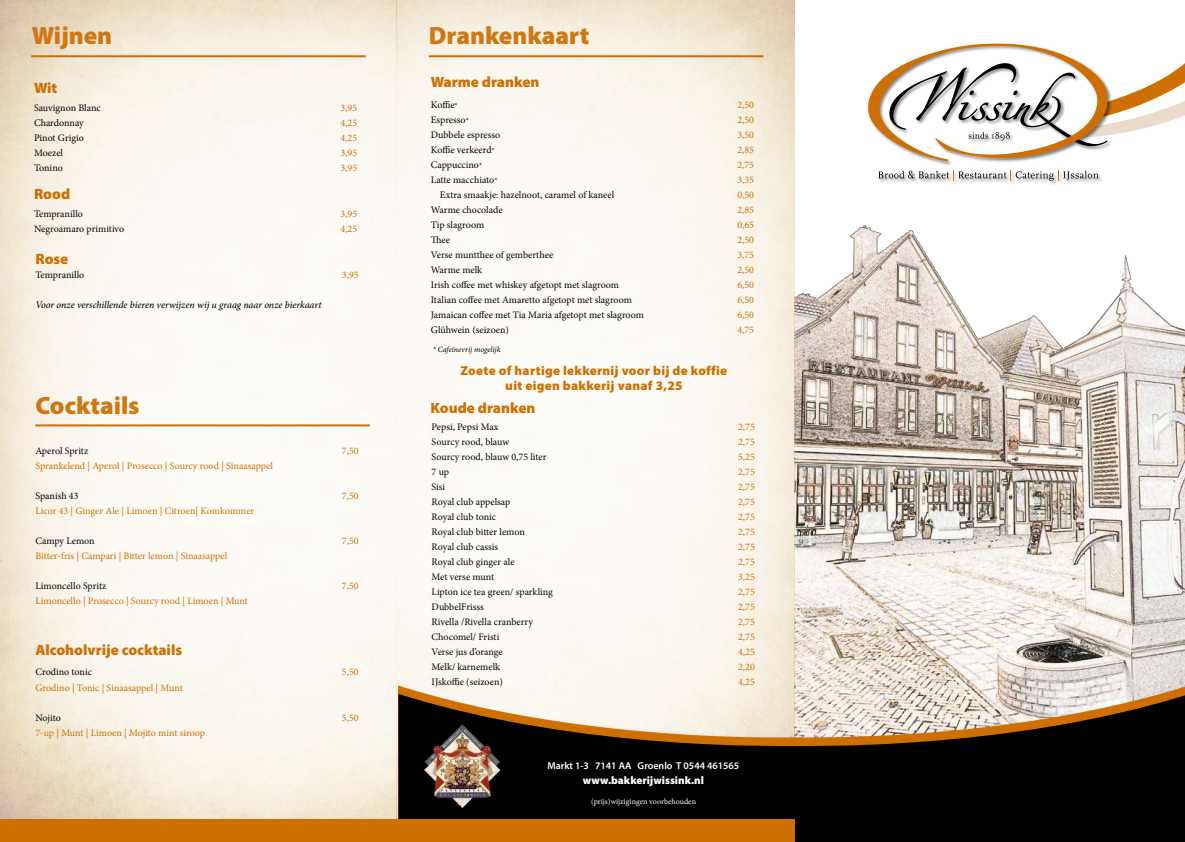
<style>
.page{position:relative;width:1185px;height:842px;background:#fff}
.page>*{position:absolute;margin:0;border:0;box-sizing:border-box;transform-origin:0 0}
.t1{font:900 25px "Myriad Pro";color:#d17711}
.t2{font:900 15px "Myriad Pro";color:#cf6f00}
.t3{font:900 13px/15px "Myriad Pro";letter-spacing:.02em;color:#cf6f00;text-align:center}
.t4{font:900 11px "Myriad Pro";color:#fff}
.t5{font:10px "Minion Pro";letter-spacing:-.005em;color:#020203}
.t6{font:10px "Minion Pro";color:#cf6f00}
.t7{font:italic 500 10px "Minion Pro";letter-spacing:-.005em;color:#020203}
.t8{font:600 10px "Myriad Pro";color:#fff}
.t9{font:8px "Minion Pro";color:#fff}
.t10{font:italic 8px "Minion Pro";letter-spacing:-.005em;color:#020203}
.s1{font-size:8px}
</style>
<div class="page">
<img style="left:794px;top:156px;width:391px;height:529px">
<svg style="left:398px;top:685px;width:787px;height:9px"></svg>
<svg style="left:398px;top:694px;width:787px;height:148px;background:#413930"></svg>
<div style="left:0;top:819px;width:794px;height:23px;background:#cf6f00"></div>
<div style="left:867px;top:43px;width:245px;height:143px;background:#000;opacity:.5"></div>
<svg style="left:878px;top:171px;width:220px;height:10px"></svg>
<svg style="left:868px;top:43px;width:317px;height:122px"></svg>
<img style="left:419px;top:721px;width:86px;height:87px">
<hr style="left:31px;top:55px;width:335px;height:2px;background:#cf6f00">
<hr style="left:429px;top:55px;width:334px;height:2px;background:#cf6f00">
<hr style="left:35px;top:424px;width:335px;height:2px;background:#cf6f00">
<h1 class="t1" style="left:32px;top:19px;width:82px">Wijnen</h1>
<h2 class="t2" style="left:34px;top:78px;width:25px">Wit</h2>
<p class="t5" style="left:34px;top:102px;width:68px">Sauvignon Blanc</p>
<p class="t6" style="left:340px;top:102px;width:18px">3,95</p>
<p class="t5" style="left:34px;top:117px;width:51px">Chardonnay</p>
<p class="t6" style="left:340px;top:117px;width:18px">4,25</p>
<p class="t5" style="left:34px;top:132px;width:51px">Pinot Grigio</p>
<p class="t6" style="left:340px;top:132px;width:18px">4,25</p>
<p class="t5" style="left:34px;top:147px;width:31px">Moezel</p>
<p class="t6" style="left:340px;top:147px;width:18px">3,95</p>
<p class="t5" style="left:34px;top:162px;width:30px">Tonino</p>
<p class="t6" style="left:340px;top:162px;width:18px">3,95</p>
<p class="t5" style="left:34px;top:207px;width:50px">Tempranillo</p>
<p class="t6" style="left:340px;top:207px;width:18px">3,95</p>
<p class="t5" style="left:34px;top:222px;width:92px">Negroamaro primitivo</p>
<p class="t6" style="left:340px;top:222px;width:18px">4,25</p>
<p class="t5" style="left:35px;top:269px;width:50px">Tempranillo</p>
<p class="t6" style="left:342px;top:269px;width:18px">3,95</p>
<p class="t7" style="left:35px;top:298px;width:287px">Voor onze verschillende bieren verwijzen wij u graag naar onze bierkaart</p>
<h2 class="t2" style="left:34px;top:184px;width:38px">Rood</h2>
<h2 class="t2" style="left:35px;top:249px;width:34px">Rose</h2>
<h1 class="t1" style="left:35px;top:388px;width:106px">Cocktails</h1>
<p class="t5" style="left:35px;top:444px;width:54px">Aperol Spritz</p>
<p class="t6" style="left:342px;top:444px;width:18px">7,50</p>
<p class="t6" style="left:35px;top:459px;width:239px">Sprankelend | Aperol | Prosecco | Sourcy rood | Sinaasappel</p>
<p class="t5" style="left:35px;top:489px;width:45px">Spanish 43</p>
<p class="t6" style="left:342px;top:489px;width:18px">7,50</p>
<p class="t6" style="left:35px;top:504px;width:220px">Licor 43 | Ginger Ale | Limoen | Citroen| Komkommer</p>
<p class="t5" style="left:35px;top:534px;width:61px">Campy Lemon</p>
<p class="t6" style="left:342px;top:534px;width:18px">7,50</p>
<p class="t6" style="left:35px;top:549px;width:193px">Bitter-fris | Campari | Bitter lemon | Sinaasappel</p>
<p class="t5" style="left:35px;top:579px;width:72px">Limoncello Spritz</p>
<p class="t6" style="left:342px;top:579px;width:18px">7,50</p>
<p class="t6" style="left:35px;top:594px;width:214px">Limoncello | Prosecco | Sourcy rood | Limoen | Munt</p>
<h2 class="t2" style="left:35px;top:640px;width:148px">Alcoholvrije cocktails</h2>
<p class="t5" style="left:35px;top:666px;width:58px">Crodino tonic</p>
<p class="t6" style="left:342px;top:666px;width:18px">5,50</p>
<p class="t6" style="left:35px;top:681px;width:149px">Grodino | Tonic | Sinaasappel | Munt</p>
<p class="t5" style="left:35px;top:711px;width:27px">Nojito</p>
<p class="t6" style="left:342px;top:711px;width:18px">5,50</p>
<p class="t6" style="left:35px;top:726px;width:171px">7-up | Munt | Limoen | Mojito mint siroop</p>
<h1 class="t1" style="left:429px;top:19px;width:162px">Drankenkaart</h1>
<h2 class="t2" style="left:431px;top:72px;width:110px">Warme dranken</h2>
<p class="t5" style="left:431px;top:98px;width:28px">Koffie<span class="s1">*</span></p>
<p class="t6" style="left:737px;top:98px;width:18px">2,50</p>
<p class="t5" style="left:431px;top:113px;width:39px">Espresso<span class="s1">*</span></p>
<p class="t6" style="left:737px;top:113px;width:18px">2,50</p>
<p class="t5" style="left:431px;top:128px;width:71px">Dubbele espresso</p>
<p class="t6" style="left:737px;top:128px;width:18px">3,50</p>
<p class="t5" style="left:431px;top:143px;width:65px">Koffie verkeerd<span class="s1">*</span></p>
<p class="t6" style="left:737px;top:143px;width:18px">2,85</p>
<p class="t5" style="left:431px;top:158px;width:53px">Cappuccino<span class="s1">*</span></p>
<p class="t6" style="left:737px;top:158px;width:18px">2,75</p>
<p class="t5" style="left:431px;top:173px;width:68px">Latte macchiato<span class="s1">*</span></p>
<p class="t6" style="left:737px;top:173px;width:18px">3,35</p>
<p class="t5" style="left:440px;top:188px;width:176px">Extra smaakje: hazelnoot, caramel of kaneel</p>
<p class="t6" style="left:737px;top:188px;width:18px">0,50</p>
<p class="t5" style="left:431px;top:203px;width:73px">Warme chocolade</p>
<p class="t6" style="left:737px;top:203px;width:18px">2,85</p>
<p class="t5" style="left:431px;top:218px;width:55px">Tip slagroom</p>
<p class="t6" style="left:737px;top:218px;width:18px">0,65</p>
<p class="t5" style="left:431px;top:233px;width:21px">Thee</p>
<p class="t6" style="left:737px;top:233px;width:18px">2,50</p>
<p class="t5" style="left:431px;top:248px;width:124px">Verse muntthee of gemberthee</p>
<p class="t6" style="left:737px;top:248px;width:18px">3,75</p>
<p class="t5" style="left:431px;top:263px;width:53px">Warme melk</p>
<p class="t6" style="left:737px;top:263px;width:18px">2,50</p>
<p class="t5" style="left:431px;top:278px;width:190px">Irish coffee met whiskey afgetopt met slagroom</p>
<p class="t6" style="left:737px;top:278px;width:18px">6,50</p>
<p class="t5" style="left:431px;top:293px;width:203px">Italian coffee met Amaretto afgetopt met slagroom</p>
<p class="t6" style="left:737px;top:293px;width:18px">6,50</p>
<p class="t5" style="left:431px;top:308px;width:215px">Jamaican coffee met Tia Maria afgetopt met slagroom</p>
<p class="t6" style="left:737px;top:308px;width:18px">6,50</p>
<p class="t5" style="left:431px;top:323px;width:80px">Glühwein (seizoen)</p>
<p class="t6" style="left:737px;top:323px;width:18px">4,75</p>
<p class="t10" style="left:433px;top:344px;width:69px">* Cafeïnevrij mogelijk</p>
<h3 class="t3" style="left:460px;top:363px;width:268px">Zoete of hartige lekkernij voor bij de koffie uit eigen bakkerij vanaf 3,25</h3>
<h2 class="t2" style="left:431px;top:398px;width:106px">Koude dranken</h2>
<p class="t5" style="left:432px;top:420px;width:68px">Pepsi, Pepsi Max</p>
<p class="t6" style="left:738px;top:420px;width:18px">2,75</p>
<p class="t5" style="left:432px;top:435px;width:79px">Sourcy rood, blauw</p>
<p class="t6" style="left:738px;top:435px;width:18px">2,75</p>
<p class="t5" style="left:432px;top:450px;width:116px">Sourcy rood, blauw 0,75 liter</p>
<p class="t6" style="left:738px;top:450px;width:18px">5,25</p>
<p class="t5" style="left:432px;top:465px;width:19px">7 up</p>
<p class="t6" style="left:738px;top:465px;width:18px">2,75</p>
<p class="t5" style="left:432px;top:480px;width:15px">Sisi</p>
<p class="t6" style="left:738px;top:480px;width:18px">2,75</p>
<p class="t5" style="left:432px;top:495px;width:80px">Royal club appelsap</p>
<p class="t6" style="left:738px;top:495px;width:18px">2,75</p>
<p class="t5" style="left:432px;top:510px;width:66px">Royal club tonic</p>
<p class="t6" style="left:738px;top:510px;width:18px">2,75</p>
<p class="t5" style="left:432px;top:525px;width:95px">Royal club bitter lemon</p>
<p class="t6" style="left:738px;top:525px;width:18px">2,75</p>
<p class="t5" style="left:432px;top:540px;width:68px">Royal club cassis</p>
<p class="t6" style="left:738px;top:540px;width:18px">2,75</p>
<p class="t5" style="left:432px;top:555px;width:85px">Royal club ginger ale</p>
<p class="t6" style="left:738px;top:555px;width:18px">2,75</p>
<p class="t5" style="left:432px;top:570px;width:64px">Met verse munt</p>
<p class="t6" style="left:738px;top:570px;width:18px">3,25</p>
<p class="t5" style="left:432px;top:585px;width:123px">Lipton ice tea green/ sparkling</p>
<p class="t6" style="left:738px;top:585px;width:18px">2,75</p>
<p class="t5" style="left:432px;top:600px;width:54px">DubbelFrisss</p>
<p class="t6" style="left:738px;top:600px;width:18px">2,75</p>
<p class="t5" style="left:432px;top:615px;width:103px">Rivella /Rivella cranberry</p>
<p class="t6" style="left:738px;top:615px;width:18px">2,75</p>
<p class="t5" style="left:432px;top:630px;width:69px">Chocomel/ Fristi</p>
<p class="t6" style="left:738px;top:630px;width:18px">2,75</p>
<p class="t5" style="left:432px;top:645px;width:73px">Verse jus d’orange</p>
<p class="t6" style="left:738px;top:645px;width:18px">4,25</p>
<p class="t5" style="left:432px;top:660px;width:70px">Melk/ karnemelk</p>
<p class="t6" style="left:738px;top:660px;width:18px">2,20</p>
<p class="t5" style="left:432px;top:675px;width:73px">IJskoffie (seizoen)</p>
<p class="t6" style="left:738px;top:675px;width:18px">4,25</p>
<p class="t8" style="left:547px;top:759px;width:193px">Markt 1-3 7141 AA Groenlo T 0544 461565</p>
<p class="t4" style="left:583px;top:773px;width:123px">www.bakkerijwissink.nl</p>
<p class="t9" style="left:591px;top:796px;width:107px">(prijs)wijzigingen voorbehouden</p>
</div>
